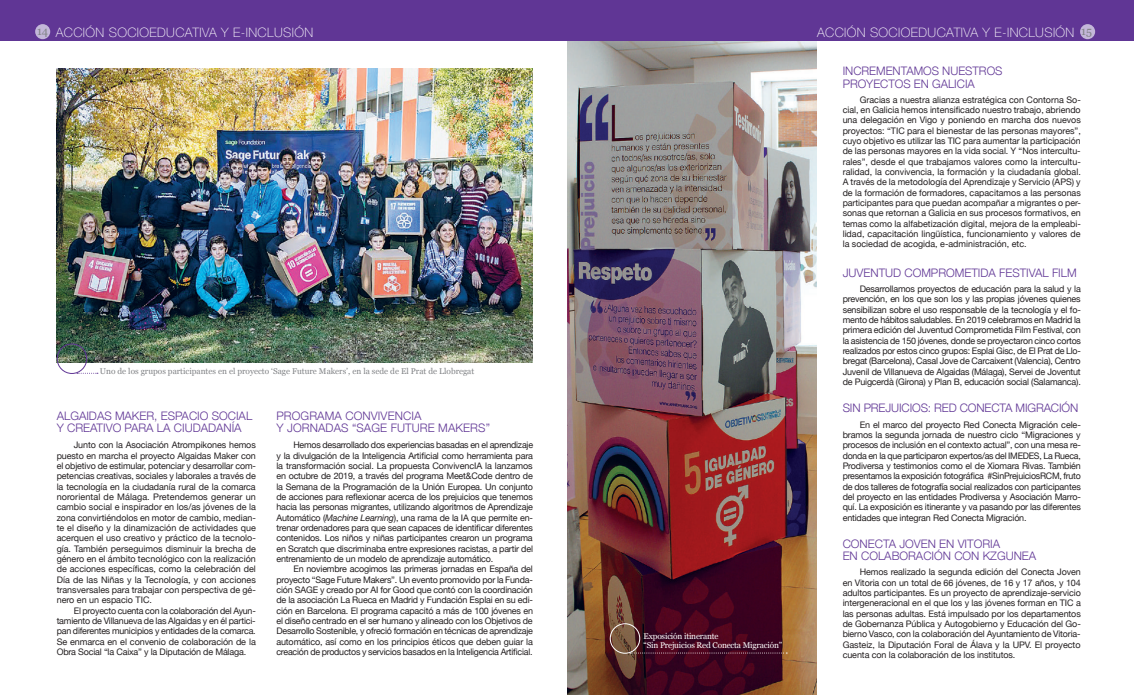
<style>
.page{position:relative;width:1134px;height:695px;background:#fff}
.page>*{position:absolute;margin:0;border:0;box-sizing:border-box;transform-origin:0 0}
.t1{font:100 13px "Helvetica Neue";letter-spacing:.03em;color:#fff}
.t2{font:300 11.7px/12.5px "Helvetica Neue";color:#603695}
.t3{font:9px/10.3px "Helvetica Neue";letter-spacing:-.02em;color:#231f20;text-align:justify}
.t4{font:8.3px "Georgia";color:#808285}
.t5{font:8.3px/9px "Georgia";letter-spacing:-.02em;color:#fff}
.s1{font-style:italic}
</style>
<div class="page">
<img style="left:567px;top:40px;width:249px;height:654px">
<div style="left:567px;top:0;width:567px;height:40px;background:#603695"></div>
<div style="left:1080px;top:24px;width:15px;height:15px;background:#c3b7d9;border-radius:50%"></div>
<div style="left:0;top:0;width:567px;height:40px;background:#603695"></div>
<div style="left:35px;top:24px;width:15px;height:15px;background:#c3b7d9;border-radius:50%"></div>
<div style="left:610px;top:623px;width:30px;height:30px;border:1px solid #fff;border-radius:50%"></div>
<svg style="left:630px;top:652px;width:157px;height:1px"></svg>
<img style="left:57px;top:68px;width:476px;height:294px">
<div style="left:57px;top:343px;width:30px;height:31px;border:1px solid #603695;border-radius:50%"></div>
<svg style="left:77px;top:372px;width:21px;height:1px"></svg>
<h1 class="t1" style="left:37px;top:25px;width:278px"><sup>14</sup> ACCIÓN SOCIOEDUCATIVA Y E-INCLUSIÓN</h1>
<h1 class="t1" style="left:817px;top:25px;width:276px">ACCIÓN SOCIOEDUCATIVA Y E-INCLUSIÓN <sup>15</sup></h1>
<p class="t2" style="left:843px;top:64px;width:9px">INCREMENTAMOS</p>
<p class="t2" style="left:942px;top:64px;width:9px">NUESTROS</p>
<p class="t2" style="left:843px;top:77px;width:9px">PROYECTOS</p>
<p class="t2" style="left:914px;top:77px;width:47px">EN GALICIA</p>
<p class="t3" style="left:843px;top:95px;width:240px;text-indent:17px">Gracias a nuestra alianza estratégica con Contorna So&shy;cial, en Galicia hemos intensificado nuestro trabajo, abriendo una delegación en Vigo y poniendo en marcha dos nuevos proyectos: “TIC para el bienestar de las personas mayores”, cuyo objetivo es utilizar las TIC para aumentar la participación de las personas mayores en la vida social. Y “Nos intercultu&shy;rales”, desde el que trabajamos valores como la intercultu&shy;ralidad, la convivencia, la formación y la ciudadanía global.<br>A través de la metodología del Aprendizaje y Servicio (APS) y de la formación de formadores, capacitamos a las personas participantes para que puedan acompañar a migrantes o per&shy;sonas que retornan a Galicia en sus procesos formativos, en temas como la alfabetización digital, mejora de la empleabi&shy;lidad, capacitación lingüística, funcionamiento y valores de la sociedad de acogida, e-administración, etc.</p>
<p class="t2" style="left:843px;top:266px;width:236px">JUVENTUD COMPROMETIDA FESTIVAL FILM</p>
<p class="t3" style="left:843px;top:284px;width:240px;text-indent:17px">Desarrollamos proyectos de educación para la salud y la prevención, en los que son los y las propias jóvenes quienes sensibilizan sobre el uso responsable de la tecnología y el fo&shy;mento de hábitos saludables. En 2019 celebramos en Madrid la primera edición del Juventud Comprometida Film Festival, con la asistencia de 150 jóvenes, donde se proyectaron cinco cortos realizados por estos cinco grupos: Esplai Gisc, de El Prat de Llo&shy;bregat (Barcelona), Casal Jove de Carcaixent (Valencia), Centro Juvenil de Villanueva de Algaidas (Málaga), Servei de Joventut de Puigcerdà (Girona) y Plan B, educación social (Salamanca).</p>
<p class="t2" style="left:843px;top:401px;width:237px">SIN PREJUICIOS: RED CONECTA MIGRACIÓN</p>
<p class="t3" style="left:843px;top:419px;width:240px;text-indent:17px">En el marco del proyecto Red Conecta Migración cele&shy;bramos la segunda jornada de nuestro ciclo “Migraciones y procesos de inclusión en el contexto actual”, con una mesa re&shy;donda en la que participaron expertos/as del IMEDES, La Rueca, Prodiversa y testimonios como el de Xiomara Rivas. También presentamos la exposición fotográfica #SinPrejuiciosRCM, fruto de dos talleres de fotografía social realizados con participantes del proyecto en las entidades Prodiversa y Asociación Marro&shy;quí. La exposición es itinerante y va pasando por las diferentes entidades que integran Red Conecta Migración.</p>
<p class="t2" style="left:843px;top:536px;width:159px">CONECTA JOVEN EN VITORIA<br>EN COLABORACIÓN CON KZGUNEA</p>
<p class="t3" style="left:843px;top:567px;width:240px;text-indent:17px">Hemos realizado la segunda edición del Conecta Joven en Vitoria con un total de 66 jóvenes, de 16 y 17 años, y 104 adultos participantes. Es un proyecto de aprendizaje-servicio intergeneracional en el que los y las jóvenes forman en TIC a las personas adultas. Está impulsado por los departamentos de Gobernanza Pública y Autogobierno y Educación del Go&shy;bierno Vasco, con la colaboración del Ayuntamiento de Vitoria-Gasteiz, la Diputación Foral de Álava y la UPV. El proyecto cuenta con la colaboración de los institutos.</p>
<p class="t4" style="left:100px;top:365px;width:376px">Uno de los grupos participantes en el proyecto ‘Sage Future Makers’, en la sede de El Prat de Llobregat</p>
<p class="t2" style="left:57px;top:408px;width:193px">ALGAIDAS MAKER, ESPACIO SOCIAL<br>Y CREATIVO PARA LA CIUDADANÍA</p>
<p class="t3" style="left:57px;top:440px;width:201px;text-indent:17px">Junto con la Asociación Atrompikones hemos puesto en marcha el proyecto Algaidas Maker con el objetivo de estimular, potenciar y desarrollar com&shy;petencias creativas, sociales y laborales a través de la tecnología en la ciudadanía rural de la comarca nororiental de Málaga. Pretendemos generar un cambio social e inspirador en los/as jóvenes de la zona convirtiéndolos en motor de cambio, median&shy;te el diseño y la dinamización de actividades que acerquen el uso creativo y práctico de la tecnolo&shy;gía. También perseguimos disminuir la brecha de género en el ámbito tecnológico con la realización de acciones específicas, como la celebración del Día de las Niñas y la Tecnología, y con acciones transversales para trabajar con perspectiva de gé&shy;nero en un espacio TIC.</p>
<p class="t3" style="left:57px;top:605px;width:201px;text-indent:17px">El proyecto cuenta con la colaboración del Ayun&shy;tamiento de Villanueva de las Algaidas y en él partici&shy;pan diferentes municipios y entidades de la comarca.<br>Se enmarca en el convenio de colaboración de la Obra Social “la Caixa” y la Diputación de Málaga.</p>
<p class="t2" style="left:276px;top:408px;width:215px">PROGRAMA CONVIVENCIA<br>Y JORNADAS “SAGE FUTURE MAKERS”</p>
<p class="t3" style="left:276px;top:440px;width:258px;text-indent:17px">Hemos desarrollado dos experiencias basadas en el aprendizaje y la divulgación de la Inteligencia Artificial como herramienta para la transformación social. La propuesta ConvivencIA la lanzamos en octubre de 2019, a través del programa Meet&amp;Code dentro de la Semana de la Programación de la Unión Europea. Un conjunto de acciones para reflexionar acerca de los prejuicios que tenemos hacia las personas migrantes, utilizando algoritmos de Aprendizaje Automático (<span class="s1">Machine Learning</span>), una rama de la IA que permite en&shy;trenar ordenadores para que sean capaces de identificar diferentes contenidos. Los niños y niñas participantes crearon un programa en Scratch que discriminaba entre expresiones racistas, a partir del entrenamiento de un modelo de aprendizaje automático.</p>
<p class="t3" style="left:276px;top:564px;width:258px;text-indent:17px">En noviembre acogimos las primeras jornadas en España del proyecto “Sage Future Makers”. Un evento promovido por la Funda&shy;ción SAGE y creado por AI for Good que contó con la coordinación de la asociación La Rueca en Madrid y Fundación Esplai en su edi&shy;ción en Barcelona. El programa capacitó a más de 100 jóvenes en el diseño centrado en el ser humano y alineado con los Objetivos de Desarrollo Sostenible, y ofreció formación en técnicas de aprendizaje automático, así como en los principios éticos que deben guiar la creación de productos y servicios basados en la Inteligencia Artificial.</p>
<p class="t5" style="left:643px;top:631px;width:140px">Exposición itinerante<br>“Sin Prejuicios Red Conecta Migración”</p>
</div>
